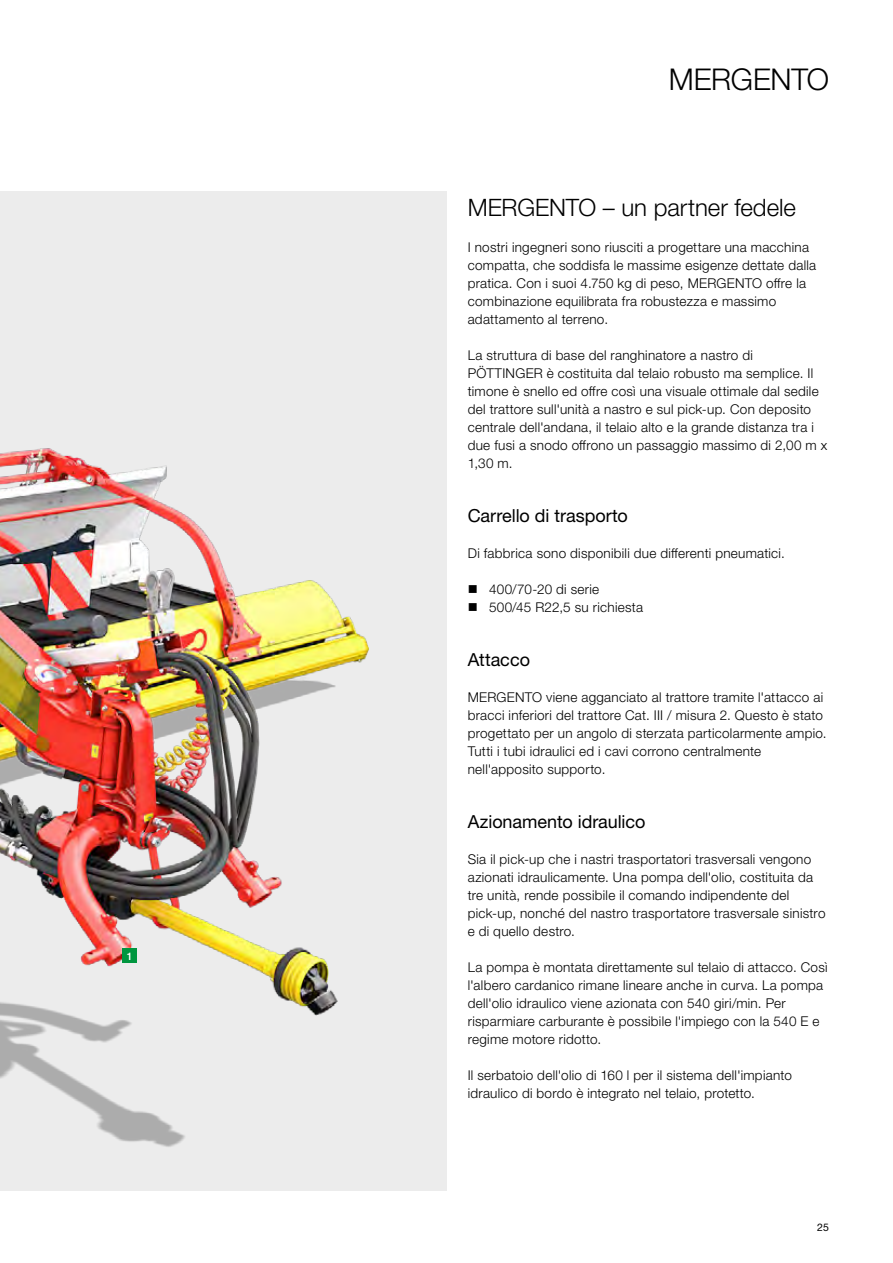
<style>
.page{position:relative;width:893px;height:1263px;background:#fff}
.page>*{position:absolute;margin:0;border:0;box-sizing:border-box;transform-origin:0 0}
.t1{font:300 30px "Helvetica Neue LTW1 G";letter-spacing:-.01em;color:#000}
.t2{font:300 24px "Helvetica Neue LTW1 G";color:#000}
.t3{font:18px "Helvetica Neue LTW1 G";letter-spacing:-.005em;color:#000}
.t4{font:300 13.5px/18px "Helvetica Neue LTW1 G";letter-spacing:.02em;color:#000}
.t5{font:10.5px "Helvetica Neue LTW1 G";color:#000}
.t6{font:500 10.5px "Helvetica Neue LTW1 G";color:#fff}
</style>
<div class="page">
<img style="left:0;top:191px;width:446px;height:1000px">
<div style="left:122px;top:948px;width:15px;height:15px;background:#00963f"></div>
<p class="t6" style="left:127px;top:949px;width:7px">1</p>
<h1 class="t1" style="left:669px;top:61px;width:162px">MERGENTO</h1>
<h2 class="t2" style="left:468px;top:193px;width:330px">MERGENTO – un partner fedele</h2>
<p class="t4" style="left:468px;top:238px;width:350px">I nostri ingegneri sono riusciti a progettare una macchina compatta, che soddisfa le massime esigenze dettate dalla pratica. Con i suoi 4.750 kg di peso, MERGENTO offre la combinazione equilibrata fra robustezza e massimo adattamento al terreno.</p>
<p class="t4" style="left:468px;top:346px;width:361px">La struttura di base del ranghinatore a nastro di PÖTTINGER è costituita dal telaio robusto ma semplice. Il timone è snello ed offre così una visuale ottimale dal sedile del trattore sull'unità a nastro e sul pick-up. Con deposito centrale dell'andana, il telaio alto e la grande distanza tra i due fusi a snodo offrono un passaggio massimo di 2,00 m x 1,30 m.</p>
<h3 class="t3" style="left:468px;top:505px;width:162px">Carrello di trasporto</h3>
<p class="t4" style="left:468px;top:544px;width:319px">Di fabbrica sono disponibili due differenti pneumatici.</p>
<p class="t4" style="left:468px;top:580px;width:133px">■ 400/70-20 di serie</p>
<p class="t4" style="left:468px;top:598px;width:177px">■ 500/45 R22,5 su richiesta</p>
<h3 class="t3" style="left:468px;top:649px;width:64px">Attacco</h3>
<p class="t4" style="left:468px;top:688px;width:360px">MERGENTO viene agganciato al trattore tramite l'attacco ai bracci inferiori del trattore Cat. III / misura 2. Questo è stato progettato per un angolo di sterzata particolarmente ampio.<br>Tutti i tubi idraulici ed i cavi corrono centralmente nell'apposito supporto.</p>
<h3 class="t3" style="left:468px;top:811px;width:179px">Azionamento idraulico</h3>
<p class="t4" style="left:468px;top:850px;width:359px">Sia il pick-up che i nastri trasportatori trasversali vengono azionati idraulicamente. Una pompa dell'olio, costituita da tre unità, rende possibile il comando indipendente del pick-up, nonché del nastro trasportatore trasversale sinistro e di quello destro.</p>
<p class="t4" style="left:468px;top:958px;width:361px">La pompa è montata direttamente sul telaio di attacco. Così l'albero cardanico rimane lineare anche in curva. La pompa dell'olio idraulico viene azionata con 540 giri/min. Per risparmiare carburante è possibile l'impiego con la 540 E e regime motore ridotto.</p>
<p class="t4" style="left:468px;top:1066px;width:326px">Il serbatoio dell'olio di 160 l per il sistema dell'impianto idraulico di bordo è integrato nel telaio, protetto.</p>
<p class="t5" style="left:817px;top:1220px;width:13px">25</p>
</div>
